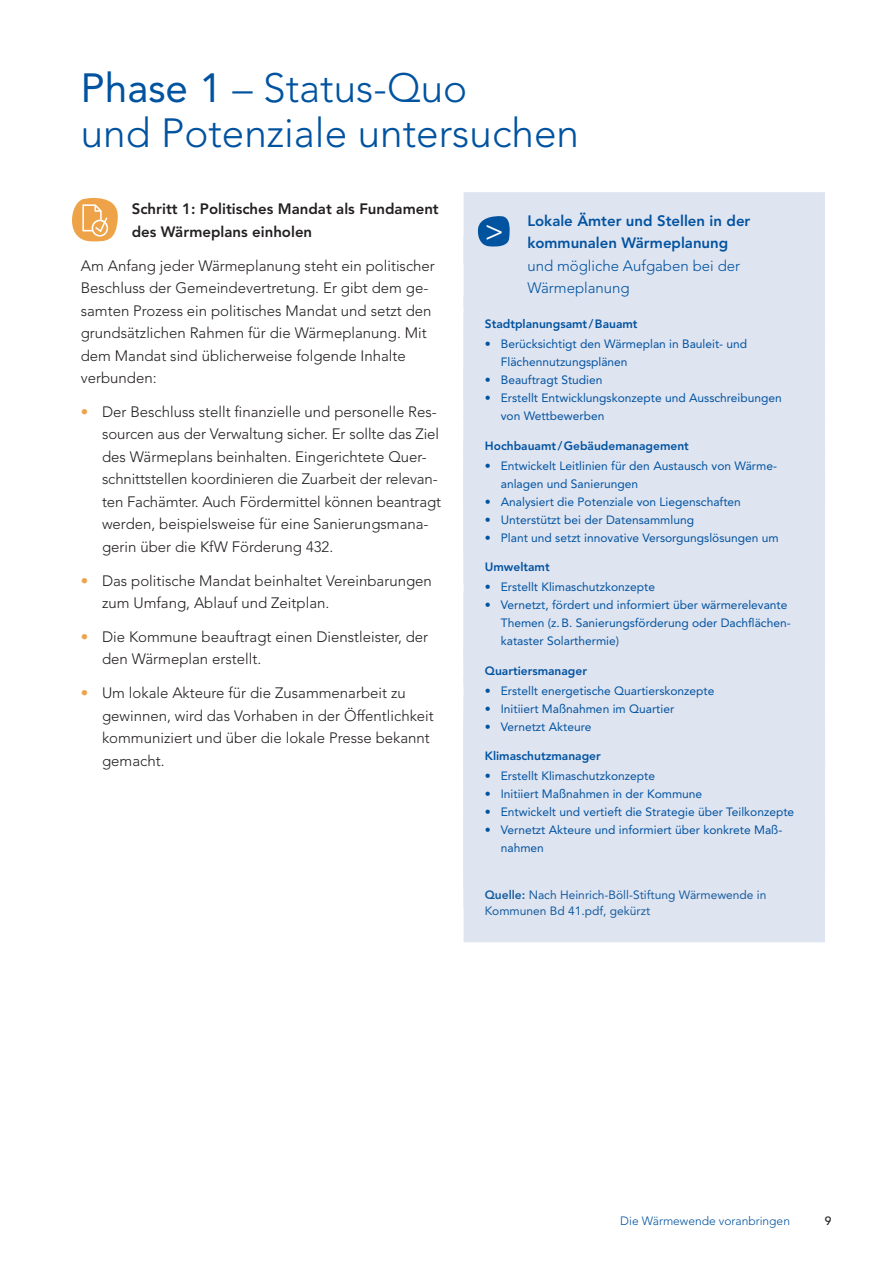
<style>
.page{position:relative;width:893px;height:1263px;background:#fff}
.page>*{position:absolute;margin:0;border:0;box-sizing:border-box;transform-origin:0 0}
.t1{font:300 40.5px/45px "Avenir LT Std";color:#0153a0}
.t2{font:28.5px "Avenir LT Std";color:#fff}
.t3{font:300 15px/22.5px "Avenir LT Std";color:#231f20}
.t4{font:800 15px/22.5px "Avenir LT Std";color:#231f20}
.t5{font:800 15px/22.5px "Avenir LT Std";color:#0153a0}
.t6{font:300 15px/22.5px "Avenir LT Std";color:#0153a0}
.t7{font:12px/18px "Avenir LT Std";color:#0153a0}
.t8{font:800 12px "Avenir LT Std";color:#0153a0}
.t9{font:12px/16.5px "Avenir LT Std";color:#175d9e}
.t10{font:300 12px "Avenir LT Std";color:#0153a0}
.t11{font:500 12px "Avenir LT Std";color:#231f20}
.s1{font-weight:400}
.s2{font-weight:900;color:#eea348}
.s3{font-weight:800}
</style>
<div class="page">
<svg style="left:72px;top:198px;width:46px;height:43px"></svg>
<div style="left:464px;top:192px;width:361px;height:72px;background:#dfe4f1"></div>
<div style="left:464px;top:237px;width:361px;height:72px;background:#dfe4f1"></div>
<div style="left:464px;top:296px;width:361px;height:45px;background:#dfe4f1"></div>
<div style="left:464px;top:367px;width:361px;height:90px;background:#dfe4f1"></div>
<div style="left:464px;top:312px;width:361px;height:90px;background:#dfe4f1"></div>
<div style="left:464px;top:450px;width:361px;height:90px;background:#dfe4f1"></div>
<div style="left:464px;top:539px;width:361px;height:45px;background:#dfe4f1"></div>
<div style="left:464px;top:573px;width:361px;height:90px;background:#dfe4f1"></div>
<div style="left:464px;top:642px;width:361px;height:45px;background:#dfe4f1"></div>
<div style="left:464px;top:677px;width:361px;height:90px;background:#dfe4f1"></div>
<div style="left:464px;top:762px;width:361px;height:90px;background:#dfe4f1"></div>
<div style="left:464px;top:852px;width:361px;height:90px;background:#dfe4f1"></div>
<svg style="left:477px;top:216px;width:33px;height:31px"></svg>
<h1 class="t1" style="left:81px;top:65px;width:500px"><span class="s1">Phase 1</span> – Status-Quo<br>und Potenziale untersuchen</h1>
<p class="t4" style="left:132px;top:198px;width:308px">Schritt 1: Politisches Mandat als Fundament des Wärmeplans einholen</p>
<p class="t3" style="left:81px;top:254px;width:356px">Am Anfang jeder Wärmeplanung steht ein politischer Beschluss der Gemeindevertretung. Er gibt dem ge&shy;samten Prozess ein politisches Mandat und setzt den grundsätzlichen Rahmen für die Wärmeplanung. Mit dem Mandat sind üblicherweise folgende Inhalte verbunden:</p>
<p class="t3" style="left:102px;top:400px;width:341px;text-indent:-21px"><span class="s2">•</span> Der Beschluss stellt finanzielle und personelle Res&shy;sourcen aus der Verwaltung sicher. Er sollte das Ziel des Wärmeplans beinhalten. Eingerichtete Quer&shy;schnittstellen koordinieren die Zuarbeit der relevan&shy;ten Fachämter. Auch Fördermittel können beantragt werden, beispielsweise für eine Sanierungsmana&shy;gerin über die KfW Förderung 432.</p>
<p class="t3" style="left:102px;top:569px;width:331px;text-indent:-21px"><span class="s2">•</span> Das politische Mandat beinhaltet Vereinbarungen zum Umfang, Ablauf und Zeitplan.</p>
<p class="t3" style="left:102px;top:625px;width:328px;text-indent:-21px"><span class="s2">•</span> Die Kommune beauftragt einen Dienstleister, der den Wärmeplan erstellt.</p>
<p class="t3" style="left:102px;top:682px;width:333px;text-indent:-21px"><span class="s2">•</span> Um lokale Akteure für die Zusammenarbeit zu gewinnen, wird das Vorhaben in der Öffentlichkeit kommuniziert und über die lokale Presse bekannt gemacht.</p>
<p class="t5" style="left:527px;top:210px;width:225px">Lokale Ämter und Stellen in der kommunalen Wärmeplanung</p>
<p class="t6" style="left:527px;top:255px;width:214px">und mögliche Aufgaben bei der<br>Wärmeplanung</p>
<p class="t8" style="left:485px;top:317px;width:154px">Stadtplanungsamt/Bauamt</p>
<p class="t7" style="left:501px;top:335px;width:248px;text-indent:-16px">• Berücksichtigt den Wärmeplan in Bauleit- und<br>Flächennutzungsplänen</p>
<p class="t7" style="left:485px;top:371px;width:119px">• Beauftragt Studien</p>
<p class="t7" style="left:501px;top:389px;width:282px;text-indent:-16px">• Erstellt Entwicklungskonzepte und Ausschreibungen von Wettbewerben</p>
<p class="t8" style="left:485px;top:438px;width:206px">Hochbauamt/Gebäudemanagement</p>
<p class="t7" style="left:501px;top:457px;width:278px;text-indent:-16px">• Entwickelt Leitlinien für den Austausch von Wärme&shy;anlagen und Sanierungen</p>
<p class="t7" style="left:485px;top:493px;width:258px">• Analysiert die Potenziale von Liegenschaften</p>
<p class="t7" style="left:485px;top:511px;width:211px">• Unterstützt bei der Datensammlung</p>
<p class="t7" style="left:485px;top:529px;width:295px">• Plant und setzt innovative Versorgungslösungen um</p>
<p class="t8" style="left:485px;top:560px;width:66px">Umweltamt</p>
<p class="t7" style="left:485px;top:578px;width:172px">• Erstellt Klimaschutzkonzepte</p>
<p class="t7" style="left:501px;top:596px;width:291px;text-indent:-16px">• Vernetzt, fördert und informiert über wärmerelevante<br>Themen (z.B. Sanierungsförderung oder Dachflächen&shy;kataster Solarthermie)</p>
<p class="t8" style="left:485px;top:663px;width:104px">Quartiersmanager</p>
<p class="t7" style="left:485px;top:681px;width:231px">• Erstellt energetische Quartierskonzepte</p>
<p class="t7" style="left:485px;top:699px;width:191px">• Initiiert Maßnahmen im Quartier</p>
<p class="t7" style="left:485px;top:717px;width:108px">• Vernetzt Akteure</p>
<p class="t8" style="left:485px;top:749px;width:118px">Klimaschutzmanager</p>
<p class="t7" style="left:485px;top:767px;width:172px">• Erstellt Klimaschutzkonzepte</p>
<p class="t7" style="left:485px;top:785px;width:219px">• Initiiert Maßnahmen in der Kommune</p>
<p class="t7" style="left:485px;top:803px;width:311px">• Entwickelt und vertieft die Strategie über Teilkonzepte</p>
<p class="t7" style="left:501px;top:821px;width:283px;text-indent:-16px">• Vernetzt Akteure und informiert über konkrete Maß&shy;nahmen</p>
<h2 class="t2" style="left:485px;top:214px;width:20px">&gt;</h2>
<p class="t9" style="left:485px;top:886px;width:283px"><span class="s3">Quelle:</span> Nach Heinrich-Böll-Stiftung Wärmewende in<br>Kommunen Bd 41.pdf, gekürzt</p>
<p class="t10" style="left:620px;top:1214px;width:171px">Die Wärmewende voranbringen</p>
<p class="t11" style="left:825px;top:1214px;width:8px">9</p>
</div>
